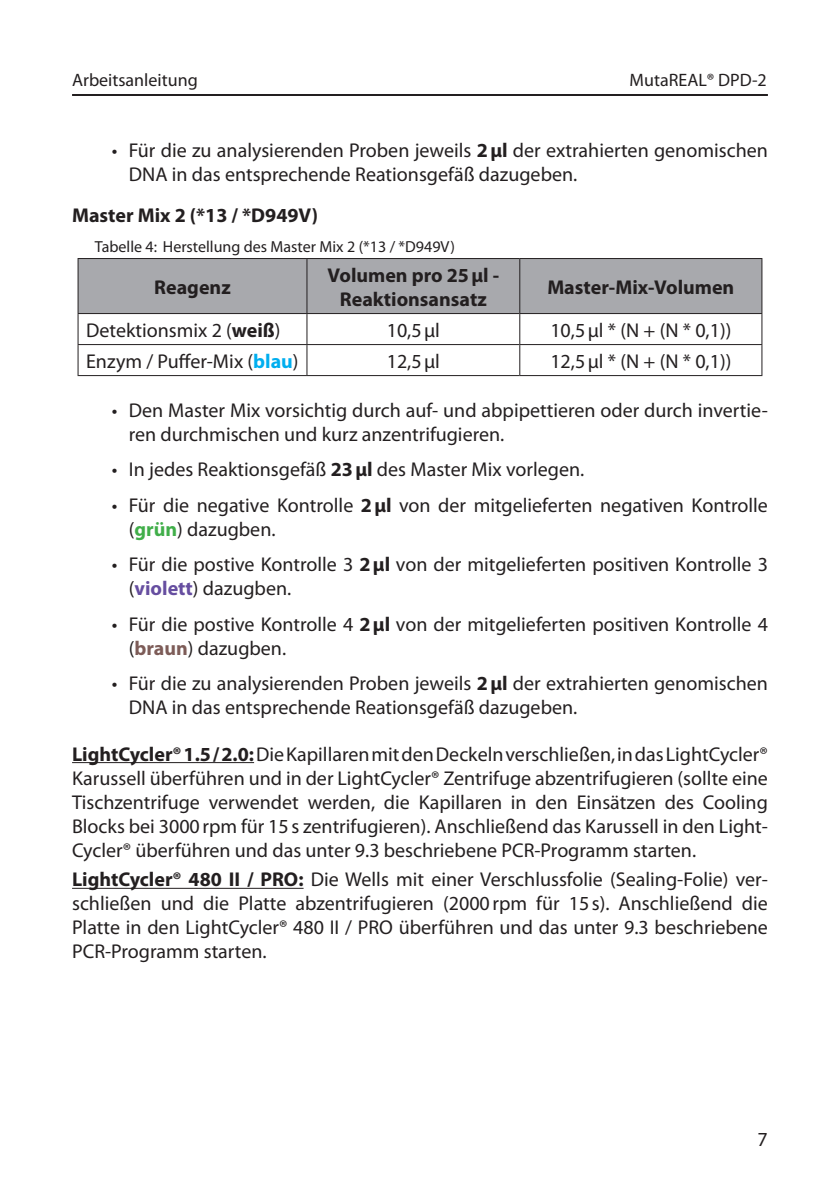
<style>
.page{position:relative;width:840px;height:1191px;background:#fff}
.page>*{position:absolute;margin:0;border:0;box-sizing:border-box;transform-origin:0 0}
.Fließtext_E{font:20px/24px "Myriad Pro";color:#231f20}
.Tabellenüberschrift_D{font:700 20px/24px "Myriad Pro";color:#231f20;text-align:center}
.Tabellenkörper_D{font:20px "Myriad Pro";color:#231f20}
.zusätzl__Überschrift_D{font:700 20px "Myriad Pro";color:#231f20}
.t1{font:18px "Myriad Pro";color:#231f20}
.Tabellenüberschrift_D-2{font:16px "Myriad Pro";color:#231f20}
.s1{font-weight:700}
.s2{font-weight:700;color:#00aeef}
.s3{font-weight:700;color:#40ae49}
.s4{font-weight:700;color:#664ea0}
.s5{font-weight:700;color:#7d5c58}
</style>
<div class="page">
<hr style="left:72px;top:94px;width:695px;height:2px;background:#231f20">
<hr style="left:72px;top:762px;width:182px;height:1px;background:#231f20">
<hr style="left:72px;top:887px;width:231px;height:1px;background:#231f20">
<div style="left:78px;top:259px;width:683px;height:54px;background:#a8a9ad"></div>
<hr style="left:77px;top:258px;width:230px;height:1px;background:#231f20">
<hr style="left:77px;top:259px;width:1px;height:54px;background:#231f20">
<hr style="left:307px;top:258px;width:212px;height:1px;background:#231f20">
<hr style="left:306px;top:259px;width:1px;height:54px;background:#231f20">
<hr style="left:519px;top:258px;width:243px;height:1px;background:#231f20">
<hr style="left:519px;top:259px;width:1px;height:54px;background:#231f20">
<hr style="left:761px;top:259px;width:1px;height:54px;background:#231f20">
<hr style="left:77px;top:313px;width:230px;height:1px;background:#231f20">
<hr style="left:77px;top:314px;width:1px;height:30px;background:#231f20">
<hr style="left:307px;top:313px;width:212px;height:1px;background:#231f20">
<hr style="left:306px;top:314px;width:1px;height:30px;background:#231f20">
<hr style="left:519px;top:313px;width:243px;height:1px;background:#231f20">
<hr style="left:519px;top:314px;width:1px;height:30px;background:#231f20">
<hr style="left:761px;top:314px;width:1px;height:30px;background:#231f20">
<hr style="left:77px;top:344px;width:230px;height:1px;background:#231f20">
<hr style="left:77px;top:345px;width:1px;height:30px;background:#231f20">
<hr style="left:307px;top:344px;width:212px;height:1px;background:#231f20">
<hr style="left:306px;top:345px;width:1px;height:30px;background:#231f20">
<hr style="left:519px;top:344px;width:243px;height:1px;background:#231f20">
<hr style="left:519px;top:345px;width:1px;height:30px;background:#231f20">
<hr style="left:761px;top:345px;width:1px;height:30px;background:#231f20">
<hr style="left:77px;top:375px;width:230px;height:1px;background:#231f20">
<hr style="left:307px;top:375px;width:212px;height:1px;background:#231f20">
<hr style="left:519px;top:375px;width:243px;height:1px;background:#231f20">
<p class="t1" style="left:72px;top:68px;width:127px">Arbeitsanleitung</p>
<p class="t1" style="left:629px;top:68px;width:139px">MutaREAL® DPD-2</p>
<p class="Fließtext_E" style="left:129px;top:138px;width:640px;text-indent:-17px">• Für die zu analysierenden Proben jeweils <span class="s1">2µl</span> der extrahierten genomischen<br>DNA in das entsprechende Reationsgefäß dazugeben.</p>
<p class="zusätzl__Überschrift_D" style="left:72px;top:204px;width:247px">Master Mix 2 (*13 / *D949V)</p>
<p class="Tabellenüberschrift_D-2" style="left:95px;top:237px;width:361px">Tabelle 4: Herstellung des Master Mix 2 (*13 / *D949V)</p>
<p class="Tabellenüberschrift_D" style="left:154px;top:275px;width:78px">Reagenz</p>
<p class="Tabellenüberschrift_D" style="left:327px;top:263px;width:173px">Volumen pro 25µl -<br>Reaktionsansatz</p>
<p class="Tabellenüberschrift_D" style="left:547px;top:275px;width:188px">Master-Mix-Volumen</p>
<p class="Fließtext_E" style="left:86px;top:317px;width:196px">Detektionsmix 2 (<span class="s1">weiß</span>)</p>
<p class="Tabellenkörper_D" style="left:386px;top:317px;width:55px">10,5µl</p>
<p class="Tabellenkörper_D" style="left:550px;top:317px;width:182px">10,5µl * (N + (N * 0,1))</p>
<p class="Fließtext_E" style="left:86px;top:348px;width:214px">Enzym / Puffer-Mix (<span class="s2">blau</span>)</p>
<p class="Tabellenkörper_D" style="left:386px;top:348px;width:55px">12,5µl</p>
<p class="Tabellenkörper_D" style="left:550px;top:348px;width:182px">12,5µl * (N + (N * 0,1))</p>
<p class="Fließtext_E" style="left:129px;top:398px;width:640px;text-indent:-17px">• Den Master Mix vorsichtig durch auf- und abpipettieren oder durch invertie&shy;ren durchmischen und kurz anzentrifugieren.</p>
<p class="Fließtext_E" style="left:112px;top:457px;width:474px">• In jedes Reaktionsgefäß <span class="s1">23µl</span> des Master Mix vorlegen.</p>
<p class="Fließtext_E" style="left:129px;top:493px;width:640px;text-indent:-17px">• Für die negative Kontrolle <span class="s1">2µl</span> von der mitgelieferten negativen Kontrolle (<span class="s3">grün</span>) dazugben.</p>
<p class="Fließtext_E" style="left:129px;top:552px;width:640px;text-indent:-17px">• Für die postive Kontrolle 3 <span class="s1">2µl</span> von der mitgelieferten positiven Kontrolle 3 (<span class="s4">violett</span>) dazugben.</p>
<p class="Fließtext_E" style="left:129px;top:611px;width:640px;text-indent:-17px">• Für die postive Kontrolle 4 <span class="s1">2µl</span> von der mitgelieferten positiven Kontrolle 4 (<span class="s5">braun</span>) dazugben.</p>
<p class="Fließtext_E" style="left:129px;top:671px;width:640px;text-indent:-17px">• Für die zu analysierenden Proben jeweils <span class="s1">2µl</span> der extrahierten genomischen<br>DNA in das entsprechende Reationsgefäß dazugeben.</p>
<p class="Fließtext_E" style="left:72px;top:741px;width:697px;text-align:justify"><span class="s1">LightCycler® 1.5 / 2.0:</span> Die Kapillaren mit den Deckeln verschließen, in das LightCycler® Karussell überführen und in der LightCycler® Zentrifuge abzentrifugieren (sollte eine Tischzentrifuge verwendet werden, die Kapillaren in den Einsätzen des Cooling Blocks bei 3000rpm für 15s zentrifugieren). Anschließend das Karussell in den Light-Cycler® überführen und das unter 9.3 beschriebene PCR-Programm starten.</p>
<p class="Fließtext_E" style="left:72px;top:867px;width:697px;text-align:justify"><span class="s1">LightCycler® 480 II / PRO:</span> Die Wells mit einer Verschlussfolie (Sealing-Folie) ver&shy;schließen und die Platte abzentrifugieren (2000rpm für 15s). Anschließend die Platte in den LightCycler® 480 II / PRO überführen und das unter 9.3 beschriebene PCR-Programm starten.</p>
<p class="Fließtext_E" style="left:757px;top:1126px;width:12px">7</p>
</div>
